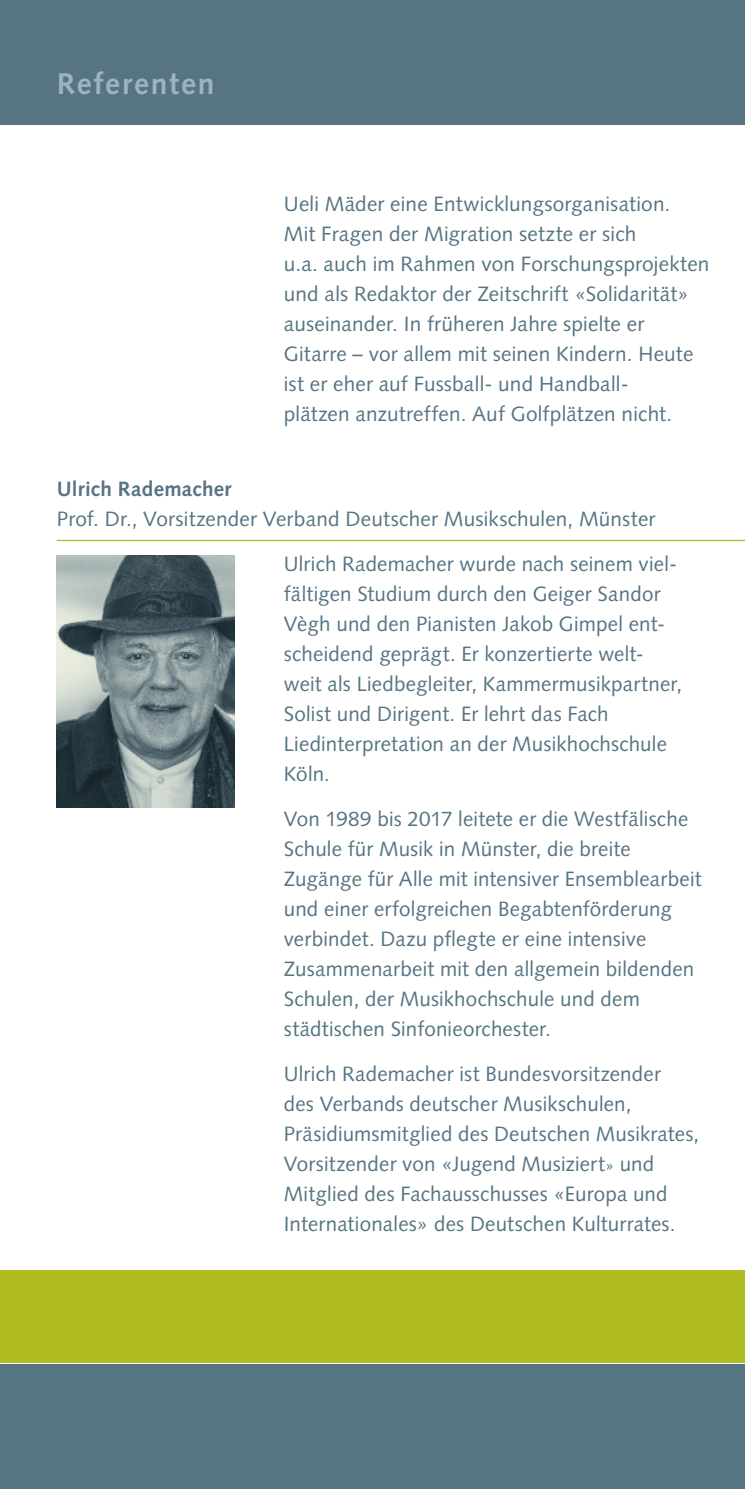
<style>
.page{position:relative;width:745px;height:1489px;background:#fff}
.page>*{position:absolute;margin:0;border:0;box-sizing:border-box;transform-origin:0 0}
.t1{font:700 30px "Syntax";letter-spacing:.06em;color:#9eb3be}
.t2{font:20.75px/30px "Syntax";letter-spacing:.01em;color:#567483}
.t3{font:700 20.75px "Syntax";letter-spacing:.015em;color:#567483}
.s1{font-size:15.75px}
</style>
<div class="page">
<div style="left:0;top:0;width:744px;height:124px;background:#567483"></div>
<hr style="left:57px;top:540px;width:687px;height:1px;background:#afbc22">
<div style="left:0;top:1364px;width:744px;height:124px;background:#567483"></div>
<div style="left:0;top:1270px;width:744px;height:92px;background:#afbc22"></div>
<img style="left:57px;top:556px;width:177px;height:251px">
<h1 class="t1" style="left:57px;top:66px;width:159px">Referenten</h1>
<p class="t2" style="left:283px;top:188px;width:427px">Ueli Mäder eine Entwicklungsorganisation.<br>Mit Fragen der Migration setzte er sich<br>u.a. auch im Rahmen von Forschungsprojekten und als Redaktor der Zeitschrift «Solidarität» auseinander. In früheren Jahre spielte er Gitarre – vor allem mit seinen Kindern. Heute ist er eher auf Fussball- und Handball-<br>plätzen anzutreffen. Auf Golfplätzen nicht.</p>
<p class="t3" style="left:57px;top:476px;width:176px">Ulrich Rademacher</p>
<p class="t2" style="left:283px;top:496px;width:394px;line-height:45px;text-indent:-227px">Prof. Dr., Vorsitzender Verband Deutscher Musikschulen, Münster<br>Ulrich Rademacher wurde nach seinem viel-</p>
<p class="t2" style="left:283px;top:578px;width:399px">fältigen Studium durch den Geiger Sandor Vègh und den Pianisten Jakob Gimpel ent&shy;scheidend geprägt. Er konzertierte welt&shy;weit als Liedbegleiter, Kammermusikpartner, Solist und Dirigent. Er lehrt das Fach Liedinterpretation an der Musikhochschule Köln.</p>
<p class="t2" style="left:283px;top:803px;width:419px">Von 1989 bis 2017 leitete er die Westfälische Schule für Musik in Münster, die breite Zugänge für Alle mit intensiver Ensemblearbeit und einer erfolgreichen Begabtenförderung verbindet. Dazu pflegte er eine intensive Zusammenarbeit mit den allgemein bildenden Schulen, der Musikhochschule und dem städtischen Sinfonieorchester.</p>
<p class="t2" style="left:283px;top:1058px;width:416px">Ulrich Rademacher ist Bundesvorsitzender<br>des Verbands deutscher Musikschulen, Präsidiumsmitglied des Deutschen Musikrates, Vorsitzender von «Jugend Musiziert<span class="s1">»</span> und Mitglied des Fachausschusses «Europa und Internationales» des Deutschen Kulturrates.</p>
</div>
